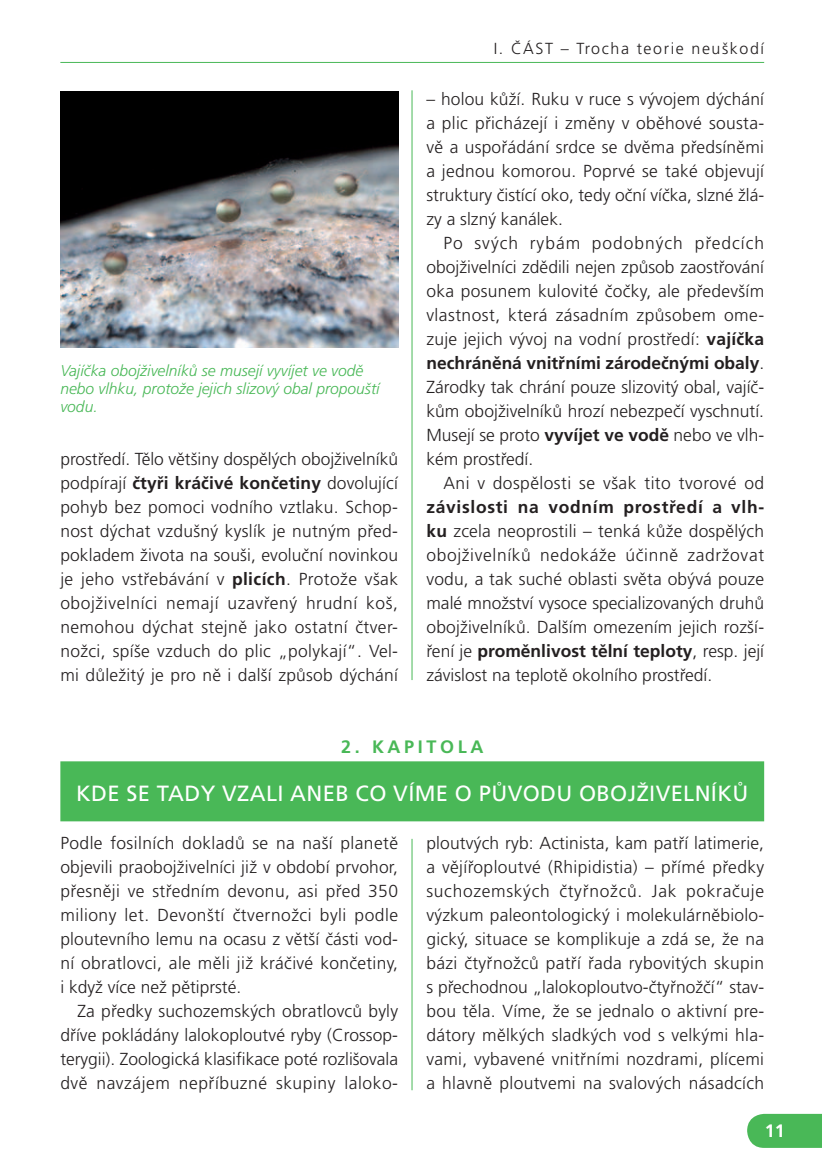
<style>
.page{position:relative;width:822px;height:1175px;background:#fff}
.page>*{position:absolute;margin:0;border:0;box-sizing:border-box;transform-origin:0 0}
.t1{font:22px "Frutiger CE";letter-spacing:.015em;color:#fff}
.t2{font:700 18px "Frutiger CE";letter-spacing:.2em;color:#49b857}
.t3{font:700 18px "Frutiger CE";color:#fff}
.t4{font:300 17.4px/24px "Frutiger CE";letter-spacing:.015em;color:#231f20;text-align:justify}
.t5{font:300 16px "Frutiger CE";letter-spacing:.1em;color:#231f20}
.t6{font:italic 300 15.6px/18px "Frutiger CE";color:#49b857}
.s1{font-weight:700}
</style>
<div class="page">
<svg style="left:747px;top:1114px;width:74px;height:34px;background:#52bb5f"></svg>
<hr style="left:60px;top:62px;width:703px;height:1px;background:#49b857">
<img style="left:60px;top:91px;width:338px;height:256px">
<div style="left:60px;top:761px;width:703px;height:60px;background:#49b857"></div>
<hr style="left:411px;top:90px;width:1px;height:590px;background:#49b857">
<hr style="left:411px;top:839px;width:1px;height:251px;background:#49b857">
<p class="t6" style="left:60px;top:362px;width:320px">Vajíčka obojživelníků se musejí vyvíjet ve vodě nebo vlhku, protože jejich slizový obal propouští vodu.</p>
<p class="t4" style="left:60px;top:448px;width:339px">prostředí. Tělo většiny dospělých obojživelníků podpírají <span class="s1">čtyři kráčivé končetiny</span> dovolující pohyb bez pomoci vodního vztlaku. Schop&shy;nost dýchat vzdušný kyslík je nutným před&shy;pokladem života na souši, evoluční novinkou je jeho vstřebávání v <span class="s1">plicích</span>. Protože však obojživelníci nemají uzavřený hrudní koš, nemohou dýchat stejně jako ostatní čtver&shy;nožci, spíše vzduch do plic „polykají“. Vel&shy;mi důležitý je pro ně i další způsob dýchání</p>
<p class="t5" style="left:493px;top:42px;width:272px">I. ČÁST – Trocha teorie neuškodí</p>
<p class="t4" style="left:426px;top:88px;width:339px">– holou kůží. Ruku v ruce s vývojem dýchání a plic přicházejí i změny v oběhové sousta&shy;vě a uspořádání srdce se dvěma předsíněmi a jednou komorou. Poprvé se také objevují struktury čistící oko, tedy oční víčka, slzné žlá&shy;zy a slzný kanálek.</p>
<p class="t4" style="left:426px;top:232px;width:339px;text-indent:17px">Po svých rybám podobných předcích obojživelníci zdědili nejen způsob zaostřování oka posunem kulovité čočky, ale především vlastnost, která zásadním způsobem ome&shy;zuje jejich vývoj na vodní prostředí: <span class="s1">vajíčka nechráněná vnitřními zárodečnými obaly</span>.<br>Zárodky tak chrání pouze slizovitý obal, vajíč&shy;kům obojživelníků hrozí nebezpečí vyschnutí.<br>Musejí se proto <span class="s1">vyvíjet ve vodě</span> nebo ve vlh&shy;kém prostředí.</p>
<p class="t4" style="left:443px;top:472px;width:322px">Ani v dospělosti se však tito tvorové od</p>
<p class="t4" style="left:426px;top:496px;width:339px"><span class="s1">závislosti na vodním prostředí a vlh&shy;ku</span> zcela neoprostili – tenká kůže dospělých obojživelníků nedokáže účinně zadržovat vodu, a tak suché oblasti světa obývá pouze malé množství vysoce specializovaných druhů obojživelníků. Dalším omezením jejich rozší&shy;ření je <span class="s1">proměnlivost tělní teploty</span>, resp. její závislost na teplotě okolního prostředí.</p>
<p class="t2" style="left:341px;top:739px;width:144px">2. KAPITOLA</p>
<p class="t1" style="left:76px;top:784px;width:673px">KDE SE TADY VZALI ANEB CO VÍME O PŮVODU OBOJŽIVELNÍKŮ</p>
<p class="t4" style="left:60px;top:832px;width:339px">Podle fosilních dokladů se na naší planetě objevili praobojživelníci již v období prvohor, přesněji ve středním devonu, asi před 350 miliony let. Devonští čtvernožci byli podle ploutevního lemu na ocasu z větší části vod&shy;ní obratlovci, ale měli již kráčivé končetiny, i když více než pětiprsté.</p>
<p class="t4" style="left:60px;top:1000px;width:339px;text-indent:17px">Za předky suchozemských obratlovců byly dříve pokládány lalokoploutvé ryby (Crossop&shy;terygii). Zoologická klasifikace poté rozlišovala dvě navzájem nepříbuzné skupiny laloko-</p>
<p class="t4" style="left:426px;top:832px;width:339px">ploutvých ryb: Actinista, kam patří latimerie, a vějířoploutvé (Rhipidistia) – přímé předky suchozemských čtyřnožců. Jak pokračuje výzkum paleontologický i molekulárněbiolo&shy;gický, situace se komplikuje a zdá se, že na bázi čtyřnožců patří řada rybovitých skupin s přechodnou „lalokoploutvo-čtyřnožčí“ stav&shy;bou těla. Víme, že se jednalo o aktivní pre&shy;dátory mělkých sladkých vod s velkými hla&shy;vami, vybavené vnitřními nozdrami, plícemi a hlavně ploutvemi na svalových násadcích</p>
<p class="t3" style="left:764px;top:1123px;width:22px">11</p>
</div>
